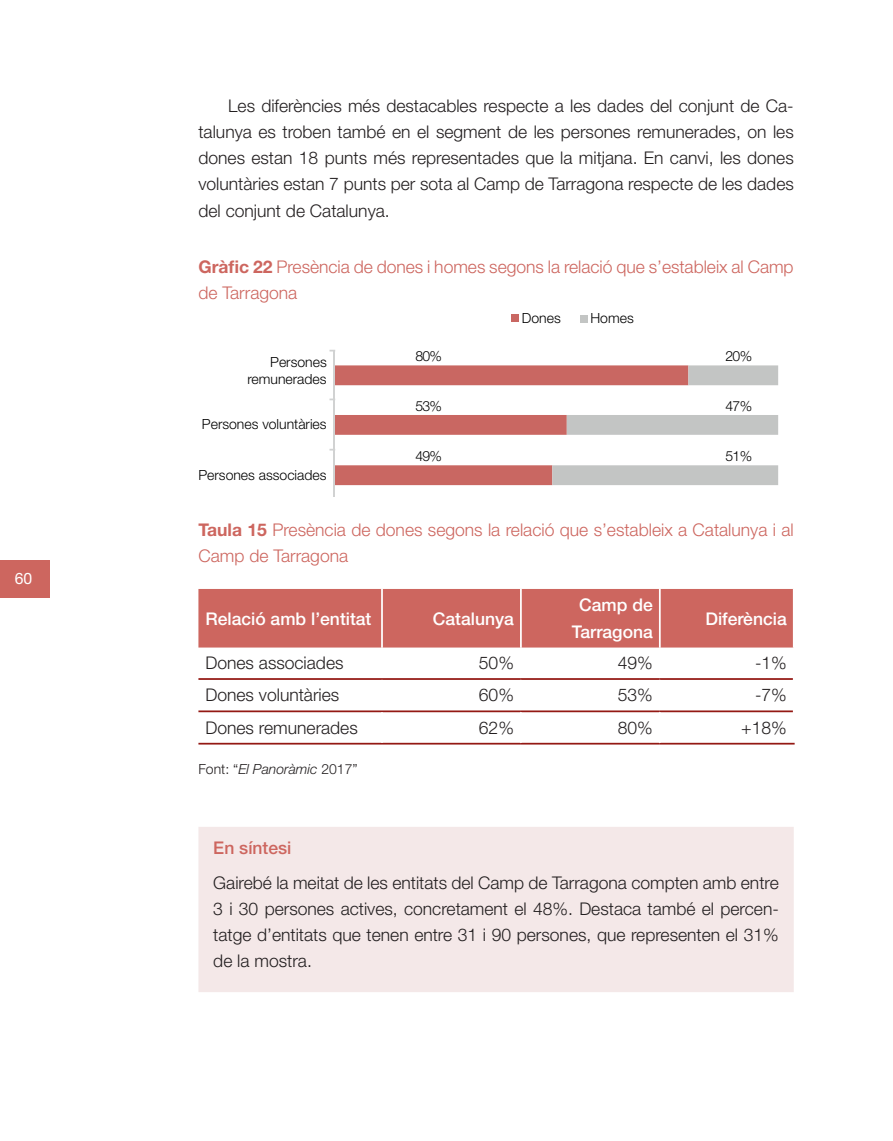
<style>
.page{position:relative;width:893px;height:1141px;background:#fff}
.page>*{position:absolute;margin:0;border:0;box-sizing:border-box;transform-origin:0 0}
.Text_sagnat{font:300 17.5px/26.2px "Helvetica Neue LT Std";color:#231f20;text-align:justify}
.Text_QUADRE_color{font:300 17.5px/26.2px "Helvetica Neue LT Std";color:#231f20;text-align:justify}
.Titol_TAULA{font:300 17.5px/26.2px "Helvetica Neue LT Std";color:#cd665f}
.Titol_GRAFIC{font:300 17.5px/26.2px "Helvetica Neue LT Std";color:#cd665f}
.Taula{font:300 17.5px "Helvetica Neue LT Std";color:#231f20}
.Taula_capçalera{font:500 17.5px/26.2px "Helvetica Neue LT Std";color:#fff;text-align:center}
.Titol_4_-_H4_quadre{font:500 17.5px "Helvetica Neue LT Std";color:#cd665f}
.t1{font:15.75px "Helvetica Neue LT Std";color:#fff}
.t2{font:300 14px/17.5px "Helvetica Neue";color:#000001;text-align:right}
.Taula_Font{font:300 14px "Helvetica Neue LT Std";color:#231f20}
.t3{font:300 14px "Helvetica Neue LT Std";color:#000001}
.s1{font-weight:700}
.s2{font-style:italic}
</style>
<div class="page">
<div style="left:0;top:561px;width:49px;height:37px;background:#cd665f"></div>
<svg style="left:335px;top:365px;width:217px;height:120px"></svg>
<svg style="left:552px;top:365px;width:226px;height:120px"></svg>
<hr style="left:334px;top:351px;width:1px;height:146px;background:#d1d2d2">
<div style="left:511px;top:314px;width:8px;height:8px;background:#c96762"></div>
<div style="left:580px;top:315px;width:7px;height:7px;background:#c3c5c4"></div>
<div style="left:198px;top:589px;width:595px;height:59px;background:#cd665f"></div>
<hr style="left:198px;top:743px;width:184px;height:2px;background:#941914">
<hr style="left:382px;top:743px;width:139px;height:2px;background:#941914">
<hr style="left:521px;top:743px;width:139px;height:2px;background:#941914">
<hr style="left:660px;top:743px;width:135px;height:2px;background:#941914">
<hr style="left:381px;top:589px;width:2px;height:59px;background:#fff">
<hr style="left:520px;top:589px;width:2px;height:59px;background:#fff">
<hr style="left:659px;top:589px;width:2px;height:59px;background:#fff">
<hr style="left:198px;top:678px;width:184px;height:2px;background:#941914">
<hr style="left:382px;top:678px;width:139px;height:2px;background:#941914">
<hr style="left:521px;top:678px;width:139px;height:2px;background:#941914">
<hr style="left:660px;top:678px;width:133px;height:2px;background:#941914">
<hr style="left:198px;top:710px;width:184px;height:2px;background:#941914">
<hr style="left:382px;top:710px;width:139px;height:2px;background:#941914">
<hr style="left:521px;top:710px;width:139px;height:2px;background:#941914">
<hr style="left:660px;top:710px;width:133px;height:2px;background:#941914">
<div style="left:198px;top:827px;width:596px;height:165px;background:#f4e8e8"></div>
<p class="t1" style="left:15px;top:569px;width:19px">60</p>
<p class="Text_sagnat" style="left:198px;top:92px;width:597px;text-indent:30px">Les diferències més destacables respecte a les dades del conjunt de Ca&shy;talunya es troben també en el segment de les persones remunerades, on les dones estan 18 punts més representades que la mitjana. En canvi, les dones voluntàries estan 7 punts per sota al Camp de Tarragona respecte de les dades del conjunt de Catalunya.</p>
<p class="Titol_GRAFIC" style="left:198px;top:253px;width:597px"><span class="s1">Gràfic 22</span> Presència de dones i homes segons la relació que s’estableix al Camp de Tarragona</p>
<p class="t2" style="left:247px;top:352px;width:81px">Persones remunerades</p>
<p class="t2" style="left:202px;top:414px;width:126px">Persones voluntàries</p>
<p class="t2" style="left:198px;top:466px;width:130px">Persones associades</p>
<p class="t2" style="left:415px;top:346px;width:28px">80%</p>
<p class="t2" style="left:415px;top:396px;width:28px">53%</p>
<p class="t2" style="left:415px;top:446px;width:28px">49%</p>
<p class="t3" style="left:522px;top:309px;width:40px">Dones</p>
<p class="t3" style="left:590px;top:310px;width:45px">Homes</p>
<p class="t2" style="left:726px;top:346px;width:28px">20%</p>
<p class="t2" style="left:726px;top:396px;width:28px">47%</p>
<p class="t2" style="left:726px;top:446px;width:28px">51%</p>
<p class="Titol_TAULA" style="left:198px;top:516px;width:597px"><span class="s1">Taula 15</span> Presència de dones segons la relació que s’estableix a Catalunya i al<br>Camp de Tarragona</p>
<p class="Taula_capçalera" style="left:205px;top:605px;width:167px">Relació amb l’entitat</p>
<p class="Taula_capçalera" style="left:433px;top:605px;width:83px">Catalunya</p>
<p class="Taula_capçalera" style="left:572px;top:592px;width:82px">Camp de<br>Tarragona</p>
<p class="Taula_capçalera" style="left:705px;top:605px;width:83px">Diferència</p>
<p class="Taula" style="left:205px;top:652px;width:140px">Dones associades</p>
<p class="Taula" style="left:479px;top:652px;width:37px">50%</p>
<p class="Taula" style="left:618px;top:652px;width:37px">49%</p>
<p class="Taula" style="left:755px;top:652px;width:33px">-1%</p>
<p class="Taula" style="left:205px;top:684px;width:135px">Dones voluntàries</p>
<p class="Taula" style="left:479px;top:684px;width:37px">60%</p>
<p class="Taula" style="left:618px;top:684px;width:37px">53%</p>
<p class="Taula" style="left:755px;top:684px;width:33px">-7%</p>
<p class="Taula" style="left:205px;top:717px;width:154px">Dones remunerades</p>
<p class="Taula" style="left:479px;top:717px;width:37px">62%</p>
<p class="Taula" style="left:618px;top:717px;width:37px">80%</p>
<p class="Taula" style="left:741px;top:717px;width:47px">+18%</p>
<p class="Taula_Font" style="left:198px;top:760px;width:161px">Font: “<span class="s2">El Panoràmic</span> 2017”</p>
<p class="Titol_4_-_H4_quadre" style="left:213px;top:838px;width:80px">En síntesi</p>
<p class="Text_QUADRE_color" style="left:213px;top:869px;width:567px">Gairebé la meitat de les entitats del Camp de Tarragona compten amb entre 3 i 30 persones actives, concretament el 48%. Destaca també el percen&shy;tatge d’entitats que tenen entre 31 i 90 persones, que representen el 31% de la mostra.</p>
</div>
